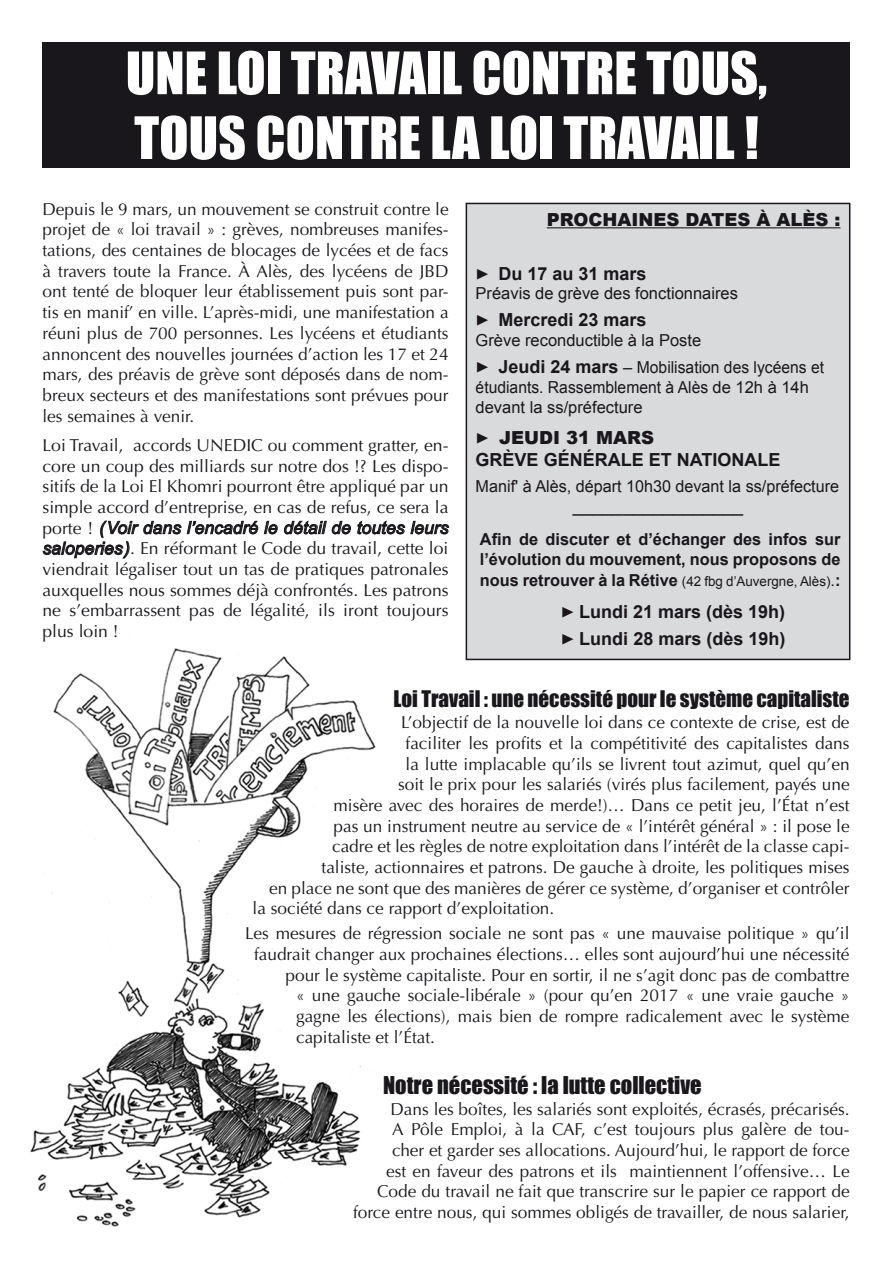
<style>
.page{position:relative;width:893px;height:1263px;background:#fff}
.page>*{position:absolute;margin:0;border:0;box-sizing:border-box;transform-origin:0 0}
.t1{font:54px/64.8px "Impact";color:#fff}
.t2{font:22.5px "Impact";color:#1a171c}
.t3{font:21px "Impact";color:#1a171c}
.t4{font:700 18px/21.6px "Arial";color:#1a171c}
.t5{font:900 18px "Arial";color:#1a171c}
.t6{font:18px "Arial";color:#1a171c}
.t7{font:17.25px/20.7px "Optima LT Std";color:#1a171c;text-align:justify}
.t8{font:italic 17.25px "Arial";color:#1a171c}
.t9{font:16.5px/27px "Arial";color:#1a171c}
.t10{font:700 16.5px/19.8px "Arial";color:#1a171c}
.t11{font:16.5px/19.8px "Arial";color:#1a171c;scale:.95 1}
.s1{font-family:"Optima LT Std";font-style:normal}
.s2{font-family:"Arial";font-style:italic}
.s3{font-family:"Minion Pro";font-size:22.5px}
.s4{font-family:"Minion Pro";font-weight:700;font-size:22.5px}
.s5{font-weight:700;font-size:18px}
.s6{font-weight:900}
.s7{font-weight:400;font-size:13.5px}
.s8{font-weight:400}
</style>
<div class="page">
<img style="left:30px;top:648px;width:346px;height:579px">
<div style="left:291px;top:1199px;width:41px;height:45px;background:#fff"></div>
<div style="left:43px;top:43px;width:807px;height:125px;background:#1a171c"></div>
<svg style="left:187px;top:521px;width:71px;height:13px"></svg>
<svg style="left:264px;top:521px;width:14px;height:13px"></svg>
<svg style="left:284px;top:521px;width:67px;height:13px"></svg>
<svg style="left:357px;top:521px;width:92px;height:13px"></svg>
<svg style="left:43px;top:521px;width:138px;height:37px"></svg>
<div style="left:466px;top:203px;width:384px;height:456px;background:#d9dadb"></div>
<hr style="left:547px;top:227px;width:293px;height:1px;background:#1a171c">
<div style="left:466px;top:203px;width:384px;height:457px;border:2px solid #1a171c"></div>
<h1 class="t1" style="left:126px;top:39px;width:643px">Une loi travail contre tous, tous contre la loi travail !</h1>
<p class="t7" style="left:43px;top:199px;width:408px">Depuis le 9 mars, un mouvement se construit contre le projet de « loi travail » : grèves, nombreuses manifes&shy;tations, des centaines de blocages de lycées et de facs à travers toute la France. À Alès, des lycéens de JBD ont tenté de bloquer leur établissement puis sont par&shy;tis en manif’ en ville. L’après-midi, une manifestation a réuni plus de 700 personnes. Les lycéens et étudiants annoncent des nouvelles journées d’action les 17 et 24 mars, des préavis de grève sont déposés dans de nom&shy;breux secteurs et des manifestations sont prévues pour les semaines à venir.</p>
<p class="t7" style="left:43px;top:435px;width:408px">Loi Travail, accords UNEDIC ou comment gratter, en&shy;core un coup des milliards sur notre dos !? Les dispo&shy;sitifs de la Loi El Khomri pourront être appliqué par un simple accord d’entreprise, en cas de refus, ce sera la</p>
<p class="t8" style="left:43px;top:516px;width:407px"><span class="s1">porte !</span> ( Voir dans l’encadré le détail de toutes leurs</p>
<p class="t7" style="left:43px;top:538px;width:408px"><span class="s2">saloperies )</span>. En réformant le Code du travail, cette loi viendrait légaliser tout un tas de pratiques patronales auxquelles nous sommes déjà confrontés. Les patrons ne s’embarrassent pas de légalité, ils iront toujours plus loin !</p>
<p class="t5" style="left:547px;top:206px;width:295px">PROCHAINES DATES À ALÈS :</p>
<p class="t4" style="left:476px;top:263px;width:172px"><span class="s3">▶</span> Du 17 au 31 mars</p>
<p class="t9" style="left:476px;top:280px;width:264px">Préavis de grève des fonctionnaires</p>
<p class="t4" style="left:476px;top:310px;width:172px"><span class="s3">▶</span> Mercredi 23 mars</p>
<p class="t9" style="left:476px;top:327px;width:350px">Grève reconductible à la Poste<br><span class="s4">▶</span> <span class="s5">Jeudi 24 mars</span> – Mobilisation des lycéens et</p>
<p class="t11" style="left:476px;top:377px;width:352px">étudiants. Rassemblement à Alès de 12h à 14h devant la ss/préfecture</p>
<p class="t4" style="left:476px;top:427px;width:306px"><span class="s3">▶</span> <span class="s6">JEUDI 31 MARS<br></span>Grève générale et nationale</p>
<p class="t9" style="left:476px;top:472px;width:365px">Manif' à Alès, départ 10h30 devant la ss/préfecture</p>
<p class="t6" style="left:573px;top:494px;width:172px">_________________</p>
<p class="t10" style="left:480px;top:530px;width:362px">Afin de discuter et d’échanger des infos sur l’évolution du mouvement, nous proposons de</p>
<p class="t10" style="left:480px;top:571px;width:362px">nous retrouver à la Rétive <span class="s7">(42 fbg d’Auvergne, Alès)</span><span class="s8">.</span>:</p>
<p class="t4" style="left:561px;top:598px;width:226px;line-height:27px"><span class="s3">▶</span> Lundi 21 mars (dès 19h) <span class="s3">▶</span> Lundi 28 mars (dès 19h)</p>
<p class="t3" style="left:394px;top:683px;width:458px">Loi Travail : une nécessité pour le système capitaliste</p>
<p class="t7" style="left:401px;top:712px;width:450px">L’objectif de la nouvelle loi dans ce contexte de crise, est de</p>
<p class="t7" style="left:406px;top:733px;width:445px">faciliter les profits et la compétitivité des capitalistes dans</p>
<p class="t7" style="left:406px;top:753px;width:445px">la lutte implacable qu’ils se livrent tout azimut, quel qu’en</p>
<p class="t7" style="left:398px;top:774px;width:453px">soit le prix pour les salariés (virés plus facilement, payés une</p>
<p class="t7" style="left:334px;top:795px;width:517px">misère avec des horaires de merde!)… Dans ce petit jeu, l’État n’est</p>
<p class="t7" style="left:334px;top:816px;width:518px">pas un instrument neutre au service de « l’intérêt général » : il pose le</p>
<p class="t7" style="left:332px;top:836px;width:519px">cadre et les règles de notre exploitation dans l’intérêt de la classe capi-</p>
<p class="t7" style="left:322px;top:857px;width:530px">taliste, actionnaires et patrons. De gauche à droite, les politiques mises</p>
<p class="t7" style="left:269px;top:878px;width:582px">en place ne sont que des manières de gérer ce système, d’organiser et contrôler</p>
<p class="t7" style="left:253px;top:898px;width:303px">la société dans ce rapport d’exploitation.</p>
<p class="t7" style="left:245px;top:923px;width:606px">Les mesures de régression sociale ne sont pas « une mauvaise politique » qu’il</p>
<p class="t7" style="left:254px;top:944px;width:597px">faudrait changer aux prochaines élections… elles sont aujourd’hui une nécessité</p>
<p class="t7" style="left:286px;top:965px;width:565px">pour le système capitaliste. Pour en sortir, il ne s’agit donc pas de combattre</p>
<p class="t7" style="left:296px;top:985px;width:555px">« une gauche sociale-libérale » (pour qu’en 2017 « une vraie gauche »</p>
<p class="t7" style="left:296px;top:1006px;width:555px">gagne les élections), mais bien de rompre radicalement avec le système</p>
<p class="t7" style="left:296px;top:1027px;width:141px">capitaliste et l’État.</p>
<h2 class="t2" style="left:383px;top:1068px;width:320px">Notre nécessité : la lutte collective</h2>
<p class="t7" style="left:353px;top:1099px;width:498px;text-align:right">Dans les boîtes, les salariés sont exploités, écrasés, précarisés.<br>A Pôle Emploi, à la CAF, c’est toujours plus galère de tou-<br>cher et garder ses allocations. Aujourd’hui, le rapport de force<br>est en faveur des patrons et ils maintiennent l’offensive… Le Code du travail ne fait que transcrire sur le papier ce rapport de force entre nous, qui sommes obligés de travailler, de nous salarier,</p>
</div>
